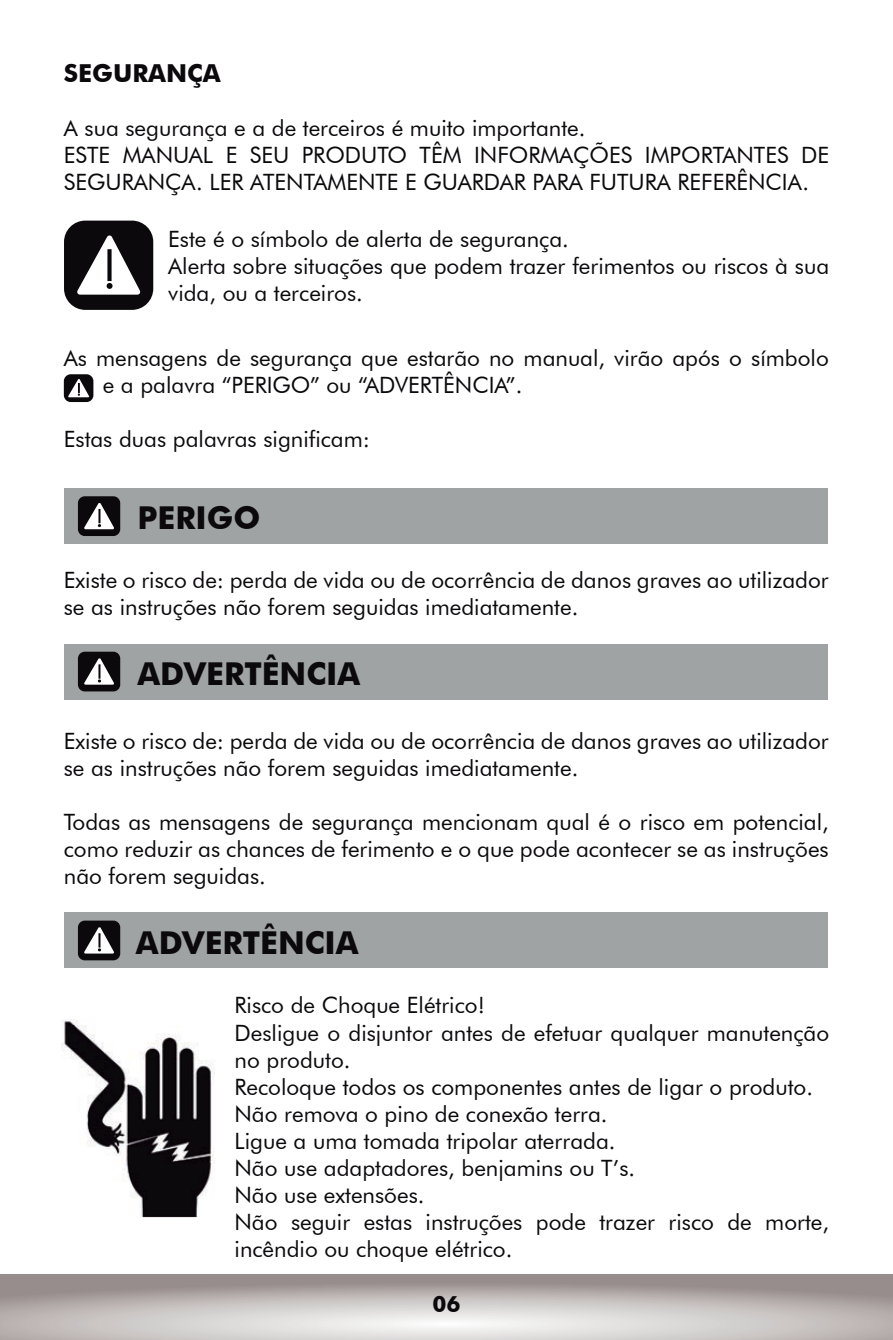
<style>
.page{position:relative;width:893px;height:1340px;background:#fff}
.page>*{position:absolute;margin:0;border:0;box-sizing:border-box;transform-origin:0 0}
.t1{font:700 31.5px "Futura BT";color:#0b090c}
.t2{font:700 24.75px "Futura BT";color:#0b090c}
.t3{font:22.5px/27px "Futura BT";color:#0b090c}
.t4{font:700 22.5px "Futura BT";color:#0b090c}
.s1{color:#fff}
</style>
<div class="page">
<svg style="left:0;top:1274px;width:893px;height:65px;background:#beb8b7"></svg>
<div style="left:64px;top:221px;width:89px;height:89px;background:#0b090c;border-radius:21px"></div>
<svg style="left:77px;top:235px;width:64px;height:59px"></svg>
<svg style="left:107px;top:249px;width:5px;height:32px"></svg>
<div style="left:64px;top:488px;width:763px;height:56px;background:#9fa3a4"></div>
<div style="left:78px;top:496px;width:42px;height:40px;background:#0b090c;border-radius:7px"></div>
<svg style="left:84px;top:503px;width:30px;height:26px"></svg>
<div style="left:64px;top:374px;width:29px;height:28px;background:#0b090c;border-radius:7px"></div>
<svg style="left:68px;top:379px;width:21px;height:18px"></svg>
<div style="left:64px;top:644px;width:763px;height:55px;background:#9fa3a4"></div>
<div style="left:78px;top:651px;width:42px;height:40px;background:#0b090c;border-radius:7px"></div>
<svg style="left:84px;top:658px;width:30px;height:26px"></svg>
<div style="left:64px;top:912px;width:763px;height:56px;background:#9fa3a4"></div>
<div style="left:78px;top:920px;width:42px;height:40px;background:#0b090c;border-radius:7px"></div>
<svg style="left:84px;top:927px;width:30px;height:26px"></svg>
<img style="left:141px;top:1210px;width:57px;height:7px">
<img style="left:61px;top:1025px;width:153px;height:185px">
<p class="t2" style="left:64px;top:58px;width:158px">SEGURANÇA</p>
<p class="t3" style="left:64px;top:114px;width:767px">A sua segurança e a de terceiros é muito importante.<br>ESTE MANUAL E SEU PRODUTO TÊM INFORMAÇÕES IMPORTANTES DE<br>SEGURANÇA. LER ATENTAMENTE E GUARDAR PARA FUTURA REFERÊNCIA.</p>
<p class="t3" style="left:168px;top:226px;width:662px">Este é o símbolo de alerta de segurança.<br>Alerta sobre situações que podem trazer ferimentos ou riscos à sua vida, ou a terceiros.</p>
<p class="t3" style="left:64px;top:344px;width:766px">As mensagens de segurança que estarão no manual, virão após o símbolo <span class="s1">xxxx</span>e a palavra “PERIGO” ou “ADVERTÊNCIA”.</p>
<p class="t3" style="left:64px;top:425px;width:308px">Estas duas palavras significam:</p>
<h1 class="t1" style="left:138px;top:499px;width:124px">PERIGO</h1>
<p class="t3" style="left:64px;top:566px;width:766px">Existe o risco de: perda de vida ou de ocorrência de danos graves ao utilizador se as instruções não forem seguidas imediatamente.</p>
<h1 class="t1" style="left:138px;top:654px;width:224px">ADVERTÊNCIA</h1>
<p class="t3" style="left:64px;top:726px;width:766px">Existe o risco de: perda de vida ou de ocorrência de danos graves ao utilizador se as instruções não forem seguidas imediatamente.</p>
<p class="t3" style="left:64px;top:807px;width:766px;text-align:justify">Todas as mensagens de segurança mencionam qual é o risco em potencial, como reduzir as chances de ferimento e o que pode acontecer se as instruções não forem seguidas.</p>
<h1 class="t1" style="left:136px;top:923px;width:224px">ADVERTÊNCIA</h1>
<p class="t3" style="left:235px;top:991px;width:596px">Risco de Choque Elétrico!<br>Desligue o disjuntor antes de efetuar qualquer manutenção no produto.<br>Recoloque todos os componentes antes de ligar o produto.<br>Não remova o pino de conexão terra.<br>Ligue a uma tomada tripolar aterrada.<br>Não use adaptadores, benjamins ou T’s.<br>Não use extensões.<br>Não seguir estas instruções pode trazer risco de morte, incêndio ou choque elétrico.</p>
<p class="t4" style="left:432px;top:1289px;width:30px">06</p>
</div>
